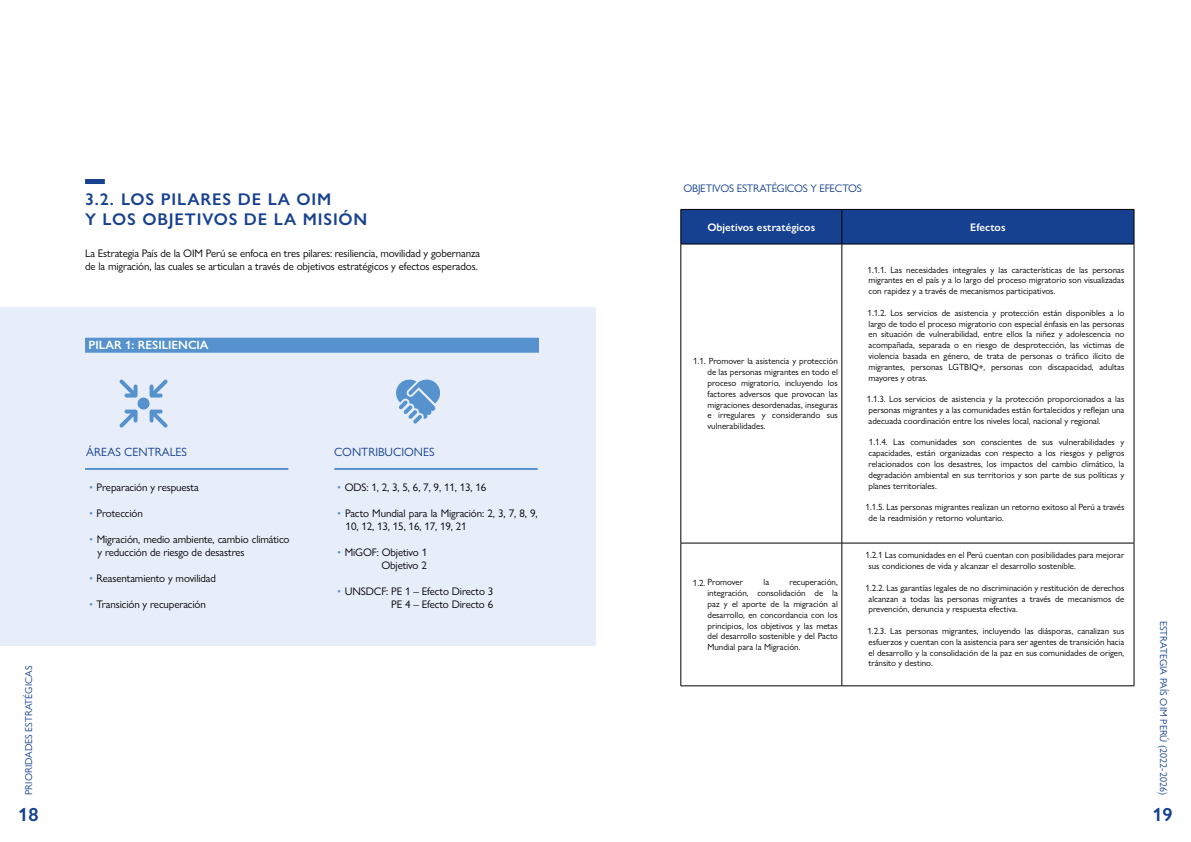
<style>
.page{position:relative;width:1191px;height:842px;background:#fff}
.page>*{position:absolute;margin:0;border:0;box-sizing:border-box;transform-origin:0 0}
.t1{font:600 19px "Gill Sans Nova";color:#164190}
.t2{font:600 17px/20px "Gill Sans Nova";letter-spacing:.05em;color:#164190}
.t3{font:12px "Gill Sans Nova";color:#164190}
.t4{font:600 12px "Gill Sans Nova";color:#fff}
.t5{font:11px/13px "Gill Sans Nova";letter-spacing:-.01em;color:#000}
.t6{font:11px "Gill Sans Nova";letter-spacing:-.02em;color:#164190}
.t7{font:600 11px "Gill Sans Nova";color:#fff}
.t8{font:10px "Gill Sans Nova";color:#164190}
.t9{font:9px/10.8px "Gill Sans Nova";color:#000;text-align:justify}
.s1{color:#5692ce}
.s2{color:#020203}
</style>
<div class="page">
<div style="left:0;top:308px;width:595px;height:338px;background:#e7edf9"></div>
<div style="left:85px;top:179px;width:20px;height:5px;background:#164190"></div>
<div style="left:85px;top:338px;width:454px;height:15px;background:#5692ce"></div>
<div style="left:138px;top:398px;width:12px;height:12px;background:#5692ce;border-radius:50%"></div>
<svg style="left:150px;top:379px;width:18px;height:19px"></svg>
<svg style="left:119px;top:379px;width:19px;height:19px"></svg>
<svg style="left:150px;top:410px;width:18px;height:18px"></svg>
<svg style="left:119px;top:410px;width:19px;height:18px"></svg>
<svg style="left:396px;top:379px;width:44px;height:45px"></svg>
<hr style="left:85px;top:468px;width:203px;height:2px;background:#5692ce">
<hr style="left:334px;top:468px;width:203px;height:2px;background:#5692ce">
<div style="left:681px;top:210px;width:452px;height:34px;background:#164190"></div>
<hr style="left:680px;top:209px;width:162px;height:1px;background:#000">
<hr style="left:680px;top:210px;width:1px;height:34px;background:#000">
<hr style="left:842px;top:209px;width:292px;height:1px;background:#000">
<hr style="left:841px;top:210px;width:1px;height:34px;background:#000">
<hr style="left:1133px;top:210px;width:1px;height:34px;background:#000">
<hr style="left:680px;top:244px;width:162px;height:1px;background:#000">
<hr style="left:680px;top:244px;width:1px;height:299px;background:#000">
<hr style="left:842px;top:244px;width:292px;height:1px;background:#000">
<hr style="left:841px;top:244px;width:1px;height:299px;background:#000">
<hr style="left:1133px;top:244px;width:1px;height:299px;background:#000">
<hr style="left:680px;top:543px;width:162px;height:1px;background:#000">
<hr style="left:680px;top:543px;width:1px;height:143px;background:#000">
<hr style="left:842px;top:543px;width:292px;height:1px;background:#000">
<hr style="left:841px;top:543px;width:1px;height:143px;background:#000">
<hr style="left:1133px;top:543px;width:1px;height:143px;background:#000">
<hr style="left:680px;top:686px;width:162px;height:1px;background:#000">
<hr style="left:842px;top:686px;width:292px;height:1px;background:#000">
<p class="t8" style="left:23px;top:795px;width:130px;rotate:-90deg">PRIORIDADES ESTRATÉGICAS</p>
<h2 class="t2" style="left:85px;top:189px;width:284px">3.2. LOS PILARES DE LA OIM<br>Y LOS OBJETIVOS DE LA MISIÓN</h2>
<p class="t5" style="left:85px;top:247px;width:397px">La Estrategia País de la OIM Perú se enfoca en tres pilares: resiliencia, movilidad y gobernanza de la migración, las cuales se articulan a través de objetivos estratégicos y efectos esperados.</p>
<h3 class="t4" style="left:88px;top:338px;width:122px">PILAR 1: RESILIENCIA</h3>
<h3 class="t3" style="left:86px;top:445px;width:102px">ÁREAS CENTRALES</h3>
<p class="t5" style="left:89px;top:481px;width:111px"><span class="s1">•</span> Preparación y respuesta</p>
<p class="t5" style="left:89px;top:507px;width:55px"><span class="s1">•</span> Protección</p>
<p class="t5" style="left:97px;top:533px;width:193px;text-indent:-9px"><span class="s1">•</span> Migración, medio ambiente, cambio climático y reducción de riesgo de desastres</p>
<p class="t5" style="left:89px;top:572px;width:128px"><span class="s1">•</span> Reasentamiento y movilidad</p>
<p class="t5" style="left:89px;top:598px;width:118px"><span class="s1">•</span> Transición y recuperación</p>
<h3 class="t3" style="left:334px;top:445px;width:102px">CONTRIBUCIONES</h3>
<p class="t5" style="left:337px;top:481px;width:151px"><span class="s1">•</span> ODS: 1, 2, 3, 5, 6, 7, 9, 11, 13, 16</p>
<p class="t5" style="left:346px;top:507px;width:193px;text-indent:-9px"><span class="s1">•</span> <span class="s2">Pacto Mundial para la Migración</span>: 2, 3, 7, 8, 9,<br>10, 12, 13, 15, 16, 17, 19, 21</p>
<p class="t5" style="left:337px;top:546px;width:92px;text-align:right"><span class="s1">•</span> MiGOF: Objetivo 1<br>Objetivo 2</p>
<p class="t5" style="left:337px;top:585px;width:158px;text-align:right"><span class="s1">•</span> UNSDCF: PE 1 – Efecto Directo 3<br>PE 4 – Efecto Directo 6</p>
<p class="t6" style="left:683px;top:182px;width:180px">OBJETIVOS ESTRATÉGICOS Y EFECTOS</p>
<p class="t7" style="left:707px;top:220px;width:109px">Objetivos estratégicos</p>
<p class="t7" style="left:970px;top:220px;width:37px">Efectos</p>
<p class="t9" style="left:707px;top:356px;width:132px;text-indent:-14px">1.1. Promover la asistencia y protección de las personas migrantes en todo el proceso migratorio, incluyendo los factores adversos que provocan las migraciones desordenadas, inseguras e irregulares y considerando sus vulnerabilidades.</p>
<p class="t9" style="left:693px;top:577px;width:52px">1.2. Promover</p>
<p class="t9" style="left:763px;top:577px;width:7px">la</p>
<p class="t9" style="left:707px;top:577px;width:132px;text-indent:82px">recuperación, integración, consolidación de la paz y el aporte de la migración al desarrollo, en concordancia con los principios, los objetivos y las metas del desarrollo sostenible y del Pacto Mundial para la Migración.</p>
<p class="t9" style="left:868px;top:264px;width:257px;text-indent:-9px">• 1.1.1. Las necesidades integrales y las características de las personas migrantes en el país y a lo largo del proceso migratorio son visualizadas con rapidez y a través de mecanismos participativos.</p>
<p class="t9" style="left:868px;top:307px;width:257px;text-indent:-9px">• 1.1.2. Los servicios de asistencia y protección están disponibles a lo largo de todo el proceso migratorio con especial énfasis en las personas en situación de vulnerabilidad, entre ellos la niñez y adolescencia no acompañada, separada o en riesgo de desprotección, las víctimas de violencia basada en género, de trata de personas o tráfico ilícito de migrantes, personas LGTBIQ+, personas con discapacidad, adultas mayores y otras.</p>
<p class="t9" style="left:868px;top:394px;width:257px;text-indent:-9px">• 1.1.3. Los servicios de asistencia y la protección proporcionados a las personas migrantes y a las comunidades están fortalecidos y reflejan una adecuada coordinación entre los niveles local, nacional y regional.</p>
<p class="t9" style="left:868px;top:437px;width:257px;text-indent:-9px">• 1.1.4. Las comunidades son conscientes de sus vulnerabilidades y capacidades, están organizadas con respecto a los riesgos y peligros relacionados con los desastres, los impactos del cambio climático, la degradación ambiental en sus territorios y son parte de sus políticas y planes territoriales.</p>
<p class="t9" style="left:868px;top:502px;width:257px;text-indent:-9px">• 1.1.5. Las personas migrantes realizan un retorno exitoso al Perú a través de la readmisión y retorno voluntario.</p>
<p class="t9" style="left:868px;top:550px;width:257px;text-indent:-9px">• 1.2.1 Las comunidades en el Perú cuentan con posibilidades para mejorar sus condiciones de vida y alcanzar el desarrollo sostenible.</p>
<p class="t9" style="left:868px;top:582px;width:257px;text-indent:-9px">• 1.2.2. Las garantías legales de no discriminación y restitución de derechos alcanzan a todas las personas migrantes a través de mecanismos de prevención, denuncia y respuesta efectiva.</p>
<p class="t9" style="left:868px;top:625px;width:257px;text-indent:-9px">• 1.2.3. Las personas migrantes, incluyendo las diásporas, canalizan sus esfuerzos y cuentan con la asistencia para ser agentes de transición hacia el desarrollo y la consolidación de la paz en sus comunidades de origen, tránsito y destino.</p>
<p class="t8" style="left:1169px;top:621px;width:175px;rotate:90deg">ESTRATEGIA PAÍS OIM PERÚ (2022-2026)</p>
<h1 class="t1" style="left:18px;top:803px;width:22px">18</h1>
<h1 class="t1" style="left:1152px;top:803px;width:22px">19</h1>
</div>
